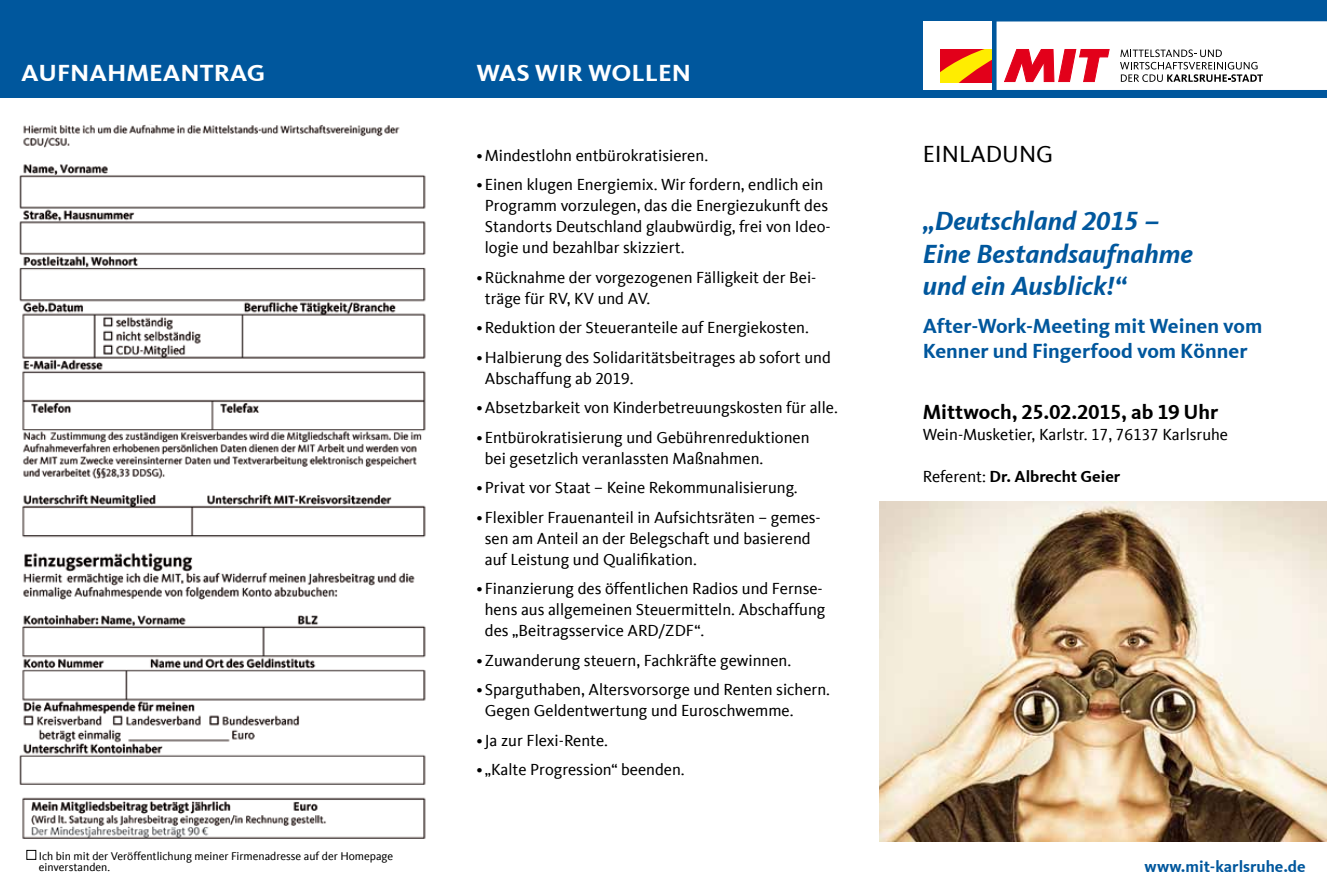
<style>
.page{position:relative;width:1327px;height:893px;background:#fff}
.page>*{position:absolute;margin:0;border:0;box-sizing:border-box;transform-origin:0 0}
.t1{font:italic 700 27px/32.4px "CDU Kievit Tab";color:#00579d}
.t2{font:700 24px "CDU Kievit Tab";color:#fff;scale:1.08 1}
.t3{font:24px "CDU Kievit Tab";color:#000}
.t4{font:700 21px/25.2px "CDU Kievit Tab";color:#00579d}
.t5{font:700 21px "CDU Kievit Tab";color:#000}
.t6{font:16.5px/21px "CDU Kievit Tab";color:#000}
.t7{font:700 16.5px "CDU Kievit Tab";color:#000}
.t8{font:700 16.5px "CDU Kievit Tab";color:#00579d}
.t9{font:11.55px/11.6px "CDU Kievit Tab";color:#000}
.s1{font-weight:400}
</style>
<div class="page">
<div style="left:0;top:0;width:1327px;height:98px;background:#00579d"></div>
<img style="left:19px;top:124px;width:407px;height:736px">
<div style="left:26px;top:850px;width:10px;height:10px;border:1px solid #000"></div>
<div style="left:923px;top:22px;width:68px;height:68px;background:#fff"></div>
<div style="left:996px;top:21px;width:331px;height:69px;background:#fff"></div>
<svg style="left:1004px;top:49px;width:106px;height:33px"></svg>
<svg style="left:941px;top:49px;width:50px;height:33px;background:#f17c0c"></svg>
<svg style="left:1120px;top:49px;width:143px;height:33px"></svg>
<img style="left:879px;top:502px;width:448px;height:339px">
<h2 class="t2" style="left:21px;top:59px;width:210px">Aufnahmeantrag</h2>
<h2 class="t2" style="left:476px;top:59px;width:200px">Was wir wollen</h2>
<p class="t9" style="left:39px;top:850px;width:356px">Ich bin mit der Veröffentlichung meiner Firmenadresse auf der Homepage einverstanden.</p>
<p class="t6" style="left:476px;top:145px;width:233px">•Mindestlohn entbürokratisieren.</p>
<p class="t6" style="left:485px;top:174px;width:347px;text-indent:-8px">• Einen klugen Energiemix. Wir fordern, endlich ein Programm vorzulegen, das die Energiezukunft des Standorts Deutschland glaubwürdig, frei von Ideo&shy;logie und bezahlbar skizziert.</p>
<p class="t6" style="left:485px;top:267px;width:333px;text-indent:-8px">•Rücknahme der vorgezogenen Fälligkeit der Bei&shy;träge für RV, KV und AV.</p>
<p class="t6" style="left:476px;top:317px;width:334px">•Reduktion der Steueranteile auf Energiekosten.</p>
<p class="t6" style="left:485px;top:347px;width:347px;text-indent:-8px">•Halbierung des Solidaritätsbeitrages ab sofort und<br>Abschaffung ab 2019.</p>
<p class="t6" style="left:476px;top:397px;width:363px">•Absetzbarkeit von Kinderbetreuungskosten für alle.</p>
<p class="t6" style="left:485px;top:427px;width:326px;text-indent:-8px">• Entbürokratisierung und Gebührenreduktionen bei gesetzlich veranlassten Maßnahmen.</p>
<p class="t6" style="left:476px;top:477px;width:323px">• Privat vor Staat – Keine Rekommunalisierung.</p>
<p class="t6" style="left:485px;top:507px;width:337px;text-indent:-8px">• Flexibler Frauenanteil in Aufsichtsräten – gemes&shy;sen am Anteil an der Belegschaft und basierend auf Leistung und Qualifikation.</p>
<p class="t6" style="left:485px;top:578px;width:342px;text-indent:-8px">• Finanzierung des öffentlichen Radios und Fernse&shy;hens aus allgemeinen Steuermitteln. Abschaffung des „Beitragsservice ARD/ZDF“.</p>
<p class="t6" style="left:476px;top:650px;width:316px">•Zuwanderung steuern, Fachkräfte gewinnen.</p>
<p class="t6" style="left:485px;top:679px;width:347px;text-indent:-8px">• Sparguthaben, Altersvorsorge und Renten sichern.<br>Gegen Geldentwertung und Euroschwemme.</p>
<p class="t6" style="left:476px;top:730px;width:133px">•Ja zur Flexi-Rente.</p>
<p class="t6" style="left:476px;top:759px;width:210px">•„Kalte Progression“ beenden.</p>
<h2 class="t3" style="left:923px;top:140px;width:132px">EINLADUNG</h2>
<h1 class="t1" style="left:923px;top:205px;width:271px">„Deutschland 2015 –<br>Eine Bestandsaufnahme und ein Ausblick!“</h1>
<p class="t4" style="left:923px;top:313px;width:341px">After-Work-Meeting mit Weinen vom<br>Kenner und Fingerfood vom Könner</p>
<p class="t5" style="left:923px;top:399px;width:297px">Mittwoch, 25.02.2015, ab 19 Uhr</p>
<p class="t6" style="left:923px;top:424px;width:307px">Wein-Musketier, Karlstr. 17, 76137 Karlsruhe</p>
<p class="t7" style="left:923px;top:467px;width:199px"><span class="s1">Referent:</span> Dr. Albrecht Geier</p>
<p class="t8" style="left:1144px;top:856px;width:163px">www.mit-karlsruhe.de</p>
</div>
